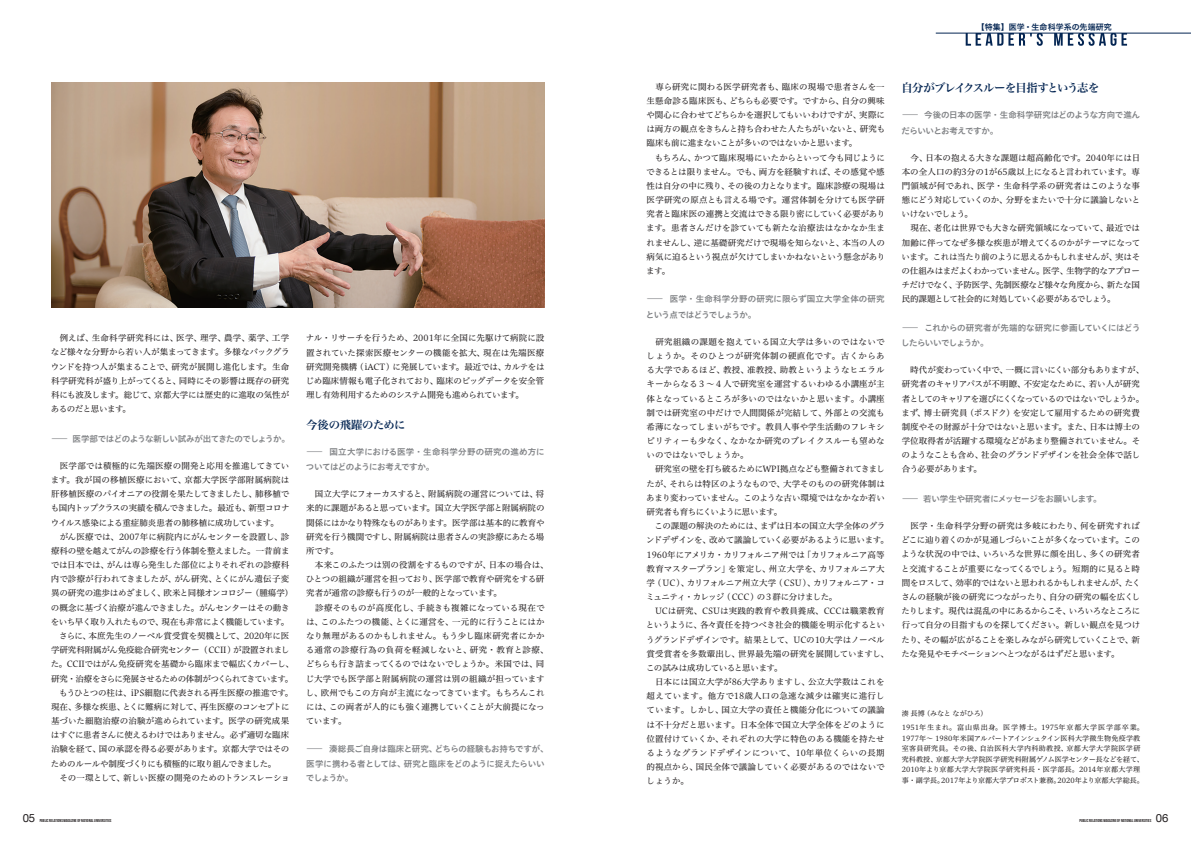
<style>
.page{position:relative;width:1191px;height:842px;background:#fff}
.page>*{position:absolute;margin:0;border:0;box-sizing:border-box;transform-origin:0 0}
.t1{font:11.3px "Hira Min Pro W6";letter-spacing:-.085em;color:#042552}
.t2{font:11.3px "Hira Min Pro W6";letter-spacing:-.02em;color:#042552}
.t3{font:11.3px "Helvetica Neue";color:#231f20}
.t4{font:8.5px/14.2px "Hiragino UD Serif Std W4";letter-spacing:-.01em;color:#231f20}
.t5{font:8.5px/14.2px "Hiragino UD Serif Std W4";letter-spacing:-.03em;color:#231f20}
.t6{font:8.5px/14.2px "Hiragino UD Sans Std W6";letter-spacing:-.035em;color:#808285;scale:2 1}
.t7{font:8.5px/15.6px "Hiragino UD Sans Std W6";letter-spacing:-.005em;color:#808285;scale:2 1}
.t8{font:8.5px/15.6px "Hiragino UD Sans Std W6";letter-spacing:.01em;color:#808285;scale:2 1}
.t9{font:8.5px "Hiragino UD Sans Std W6";letter-spacing:-.055em;color:#808285;scale:2 1}
.t10{font:7.9px "Hira Kaku Std W6";letter-spacing:.01em;color:#042552}
.t11{font:7.1px/10.6px "Hiragino UD Serif Std W4";letter-spacing:.01em;color:#231f20}
.t12{font:7.1px/13.5px "Hiragino UD Serif Std W4";letter-spacing:.085em;color:#231f20}
.t13{font:4.3px "Bebas Neue";color:#231f20}
</style>
<div class="page">
<svg style="left:965px;top:34px;width:162px;height:12px"></svg>
<hr style="left:935px;top:33px;width:256px;height:1px;background:#042552">
<img style="left:51px;top:82px;width:493px;height:225px">
<p class="t4" style="left:51px;top:330px;width:240px;text-align:justify">　例えば、生命科学研究科には、医学、理学、農学、薬学、工学など様々な分野から若い人が集まってきます。多様なバックグラウンドを持つ人が集まることで、研究が展開し進化します。生命科学研究科が盛り上がってくると、同時にその影響は既存の研究科にも波及します。総じて、京都大学には歴史的に進取の気性があるのだと思います。</p>
<p class="t9" style="left:51px;top:432px;width:121px">― 医学部ではどのような新しい試みが出てきたのでしょうか。</p>
<p class="t4" style="left:51px;top:458px;width:245px">　医学部では積極的に先端医療の開発と応用を推進してきています。我が国の移植医療において、京都大学医学部附属病院は肝移植医療のパイオニアの役割を果たしてきましたし、肺移植でも国内トップクラスの実績を積んできました。最近も、新型コロナウイルス感染による重症肺炎患者の肺移植に成功しています。<br>　がん医療では、2007年に病院内にがんセンターを設置し、診療科の壁を越えてがんの診療を行う体制を整えました。一昔前までは日本では、がんは専ら発生した部位によりそれぞれの診療科内で診療が行われてきましたが、がん研究、とくにがん遺伝子変異の研究の進歩はめざましく、欧米と同様オンコロジー（腫瘍学）の概念に基づく治療が進んできました。がんセンターはその動きをいち早く取り入れたもので、現在も非常によく機能しています。　さらに、本庶先生のノーベル賞受賞を契機として、2020年に医学研究科附属がん免疫総合研究センター（CCII）が設置されました。CCIIではがん免疫研究を基礎から臨床まで幅広くカバーし、研究・治療をさらに発展させるための体制がつくられてきています。　もうひとつの柱は、iPS細胞に代表される再生医療の推進です。現在、多様な疾患、とくに難病に対して、再生医療のコンセプトに基づいた細胞治療の治験が進められています。医学の研究成果はすぐに患者さんに使えるわけではありません。必ず適切な臨床治験を経て、国の承認を得る必要があります。京都大学ではそのためのルールや制度づくりにも積極的に取り組んできました。<br>　その一環として、新しい医療の開発のためのトランスレーショ</p>
<p class="t4" style="left:306px;top:331px;width:240px;text-align:justify">ナル・リサーチを行うため、2001年に全国に先駆けて病院に設置されていた探索医療センターの機能を拡大、現在は先端医療研究開発機構（ iACT ）に発展しています。最近では、カルテをはじめ臨床情報も電子化されており、臨床のビッグデータを安全管理し有効利用するためのシステム開発も進められています。</p>
<h1 class="t2" style="left:306px;top:415px;width:101px">今後の飛躍のために</h1>
<p class="t7" style="left:306px;top:443px;width:121px">― 国立大学における医学・生命科学分野の研究の進め方についてはどのようにお考えですか。</p>
<p class="t4" style="left:306px;top:486px;width:244px">　国立大学にフォーカスすると、附属病院の運営については、将来的に課題があると思っています。国立大学医学部と附属病院の関係にはかなり特殊なものがあります。医学部は基本的に教育や研究を行う機関ですし、附属病院は患者さんの実診療にあたる場所です。<br>　本来このふたつは別の役割をするものですが、日本の場合は、ひとつの組織が運営を担っており、医学部で教育や研究をする研究者が通常の診療も行うのが一般的となっています。<br>　診療そのものが高度化し、手続きも複雑になっている現在では、このふたつの機能、とくに運営を、一元的に行うことにはかなり無理があるのかもしれません。もう少し臨床研究者にかかる通常の診療行為の負荷を軽減しないと、研究・教育と診療、どちらも行き詰まってくるのではないでしょうか。米国では、同じ大学でも医学部と附属病院の運営は別の組織が担っていますし、欧州でもこの方向が主流になってきています。もちろんこれには、この両者が人的にも強く連携していくことが大前提になっています。</p>
<p class="t6" style="left:306px;top:742px;width:123px">― 湊総長ご自身は臨床と研究、どちらの経験もお持ちですが、医学に携わる者としては、研究と臨床をどのように捉えたらいいでしょうか。</p>
<p class="t10" style="left:977px;top:21px;width:136px">【特集】医学・生命科学系の先端研究</p>
<p class="t4" style="left:646px;top:79px;width:241px">　専ら研究に関わる医学研究者も、臨床の現場で患者さんを一生懸命診る臨床医も、どちらも必要です。ですから、自分の興味や関心に合わせてどちらかを選択してもいいわけですが、実際には両方の観点をきちんと持ち合わせた人たちがいないと、研究も臨床も前に進まないことが多いのではないかと思います。<br>　もちろん、かつて臨床現場にいたからといって今も同じようにできるとは限りません。でも、両方を経験すれば、その感覚や感性は自分の中に残り、その後の力となります。臨床診療の現場は医学研究の原点とも言える場です。運営体制を分けても医学研究者と臨床医の連携と交流はできる限り密にしていく必要があります。患者さんだけを診ていても新たな治療法はなかなか生まれませんし、逆に基礎研究だけで現場を知らないと、本当の人の病気に迫るという視点が欠けてしまいかねないという懸念があります。</p>
<p class="t8" style="left:646px;top:291px;width:121px">― 医学・生命科学分野の研究に限らず国立大学全体の研究という点ではどうでしょうか。</p>
<p class="t4" style="left:646px;top:334px;width:244px">　研究組織の課題を抱えている国立大学は多いのではないでしょうか。そのひとつが研究体制の硬直化です。古くからある大学であるほど、教授、准教授、助教というようなヒエラルキーからなる３〜４人で研究室を運営するいわゆる小講座が主体となっているところが多いのではないかと思います。小講座制では研究室の中だけで人間関係が完結して、外部との交流も希薄になってしまいがちです。教員人事や学生活動のフレキシビリティーも少なく、なかなか研究のブレイクスルーも望めないのではないでしょうか。<br>　研究室の壁を打ち破るためにWPI拠点なども整備されてきましたが、それらは特区のようなもので、大学そのものの研究体制はあまり変わっていません。このような古い環境ではなかなか若い研究者も育ちにくいように思います。<br>　この課題の解決のためには、まずは日本の国立大学全体のグランドデザインを、改めて議論していく必要があるように思います。<br>1960年にアメリカ・カリフォルニア州では「カリフォルニア高等教育マスタープラン」を策定し、州立大学を、カリフォルニア大学（UC）、カリフォルニア州立大学（CSU）、カリフォルニア・コミュニティ・カレッジ（CCC）の３群に分けました。<br>　UCは研究、CSUは実践的教育や教員養成、CCCは職業教育というように、各々責任を持つべき社会的機能を明示化するというグランドデザインです。結果として、UCの10大学はノーベル賞受賞者を多数輩出し、世界最先端の研究を展開していますし、この試みは成功していると思います。<br>　日本には国立大学が86大学ありますし、公立大学数はこれを超えています。他方で18歳人口の急速な減少は確実に進行しています。しかし、国立大学の責任と機能分化についての議論は不十分だと思います。日本全体で国立大学全体をどのように位置付けていくか、それぞれの大学に特色のある機能を持たせるようなグランドデザインについて、10年単位くらいの長期的視点から、国民全体で議論していく必要があるのではないでしょうか。</p>
<h1 class="t1" style="left:901px;top:78px;width:200px">自分がブレイクスルーを目指すという志を</h1>
<p class="t6" style="left:901px;top:107px;width:121px;line-height:15.6px">― 今後の日本の医学・生命科学研究はどのような方向で進んだらいいとお考えですか。</p>
<p class="t5" style="left:901px;top:150px;width:240px">　今、日本の抱える大きな課題は超高齢化です。2040年には日本の全人口の約3分の1が65歳以上になると言われています。専門領域が何であれ、医学・生命科学系の研究者はこのような事態にどう対応していくのか、分野をまたいで十分に議論しないといけないでしょう。<br>　現在、老化は世界でも大きな研究領域になっていて、最近では加齢に伴ってなぜ多様な疾患が増えてくるのかがテーマになっています。これは当たり前のように思えるかもしれませんが、実はその仕組みはまだよくわかっていません。医学、生物学的なアプローチだけでなく、予防医学、先制医療など様々な角度から、新たな国民的課題として社会的に対処していく必要があるでしょう。</p>
<p class="t6" style="left:901px;top:319px;width:121px;line-height:15.6px">― これからの研究者が先端的な研究に参画していくにはどうしたらいいでしょうか。</p>
<p class="t5" style="left:901px;top:362px;width:244px">　時代が変わっていく中で、一概に言いにくい部分もありますが、研究者のキャリアパスが不明瞭、不安定なために、若い人が研究者としてのキャリアを選びにくくなっているのではないでしょうか。まず、博士研究員（ポスドク）を安定して雇用するための研究費制度やその財源が十分ではないと思います。また、日本は博士の学位取得者が活躍する環境などがあまり整備されていません。そのようなことも含め、社会のグランドデザインを社会全体で話し合う必要があります。</p>
<p class="t6" style="left:901px;top:491px;width:101px">― 若い学生や研究者にメッセージをお願いします。</p>
<p class="t4" style="left:901px;top:518px;width:241px;text-align:justify">　医学・生命科学分野の研究は多岐にわたり、何を研究すればどこに辿り着くのかが見通しづらいことが多くなっています。このような状況の中では、いろいろな世界に顔を出し、多くの研究者と交流することが重要になってくるでしょう。短期的に見ると時間をロスして、効率的ではないと思われるかもしれませんが、たくさんの経験が後の研究につながったり、自分の研究の幅を広くしたりします。現代は混乱の中にあるからこそ、いろいろなところに行って自分の目指すものを探してください。新しい観点を見つけたり、その幅が広がることを楽しみながら研究していくことで、新たな発見やモチベーションへとつながるはずだと思います。</p>
<p class="t12" style="left:901px;top:706px;width:244px">湊 長博（みなと ながひろ）<br>1951年生まれ。富山県出身。医学博士。1975年京都大学医学部卒業。</p>
<p class="t11" style="left:901px;top:732px;width:244px">1977年～ 1980年米国アルバートアインシュタイン医科大学微生物免疫学教室客員研究員。その後、自治医科大学内科助教授、京都大学大学院医学研究科教授、京都大学大学院医学研究科附属ゲノム医学センター長などを経て、2010年より京都大学大学院医学研究科長・医学部長。2014年京都大学理事・副学長。2017年より京都大学プロボスト兼務。2020年より京都大学総長。</p>
<h1 class="t3" style="left:23px;top:810px;width:14px">05</h1>
<p class="t13" style="left:40px;top:818px;width:73px">PUBLIC RELATIONS MAGAZINE OF NATIONAL UNIVERSITIES</p>
<p class="t13" style="left:1079px;top:818px;width:73px">PUBLIC RELATIONS MAGAZINE OF NATIONAL UNIVERSITIES</p>
<h1 class="t3" style="left:1155px;top:810px;width:14px">06</h1>
</div>
